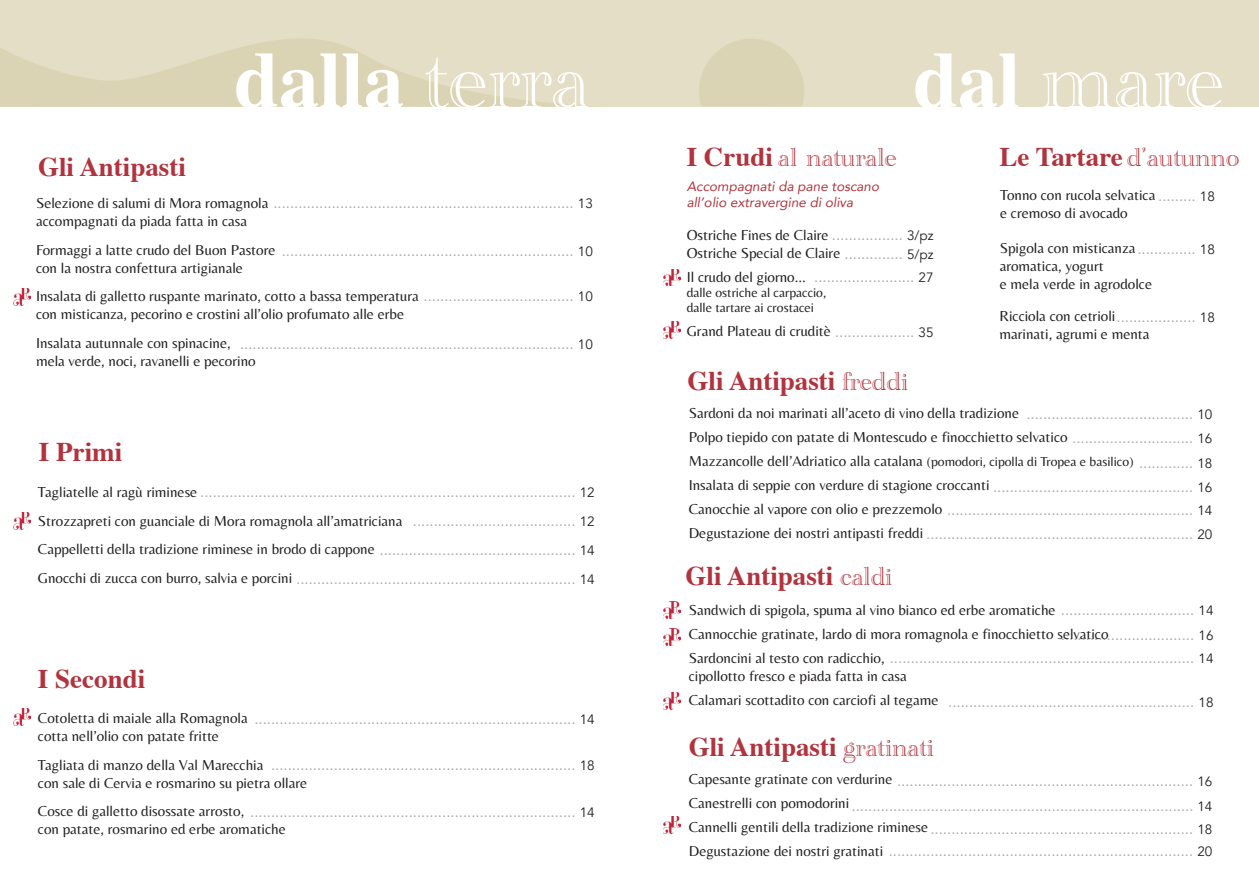
<style>
.page{position:relative;width:1259px;height:893px;background:#fff}
.page>*{position:absolute;margin:0;border:0;box-sizing:border-box;transform-origin:0 0}
.t1{font:86.85px "Academy Engraved Let Plain";color:#fff}
.t2{font:700 80.4px "Times";color:#fff}
.t3{font:700 27px "Times";color:#b1333d}
.t4{font:27px "Academy Engraved Let Plain";color:#b1333d}
.t5{font:15px "Avenir";color:#a1a3a6}
.t6{font:15px "Belleza";color:#231f20}
.t7{font:italic 13.5px "Avenir";color:#b1333d}
.t8{font:13.5px "Belleza";color:#231f20}
.s1{font-family:"Academy Engraved Let Plain";font-weight:400;font-size:86.85px}
.s2{font-family:"Times";font-weight:700;font-size:80.4px}
.s3{font-family:"Belleza";color:#231f20}
.s4{font-size:13.5px;color:#231f20}
.s5{font-family:"Avenir";color:#a1a3a6}
.s6{font-family:"Avenir";font-size:13.5px}
.s7{font-family:"Times";font-weight:700}
.s8{font-family:"Academy Engraved Let Plain";font-weight:400}
.s9{font-size:13.5px}
</style>
<div class="page">
<div style="left:0;top:0;width:1259px;height:106px;background:#e4dec6"></div>
<svg style="left:0;top:38px;width:602px;height:69px"></svg>
<img style="left:13px;top:512px;width:17px;height:17px">
<img style="left:13px;top:708px;width:17px;height:17px">
<img style="left:13px;top:288px;width:17px;height:17px">
<svg style="left:699px;top:39px;width:105px;height:67px"></svg>
<img style="left:663px;top:816px;width:17px;height:17px">
<img style="left:663px;top:602px;width:17px;height:17px">
<img style="left:663px;top:629px;width:17px;height:17px">
<img style="left:663px;top:692px;width:17px;height:17px">
<img style="left:663px;top:321px;width:17px;height:17px">
<img style="left:663px;top:269px;width:17px;height:17px">
<p class="t2" style="left:234px;top:4px;width:357px">dalla <span class="s1">terra</span></p>
<p class="t1" style="left:913px;top:15px;width:312px"><span class="s2">dal</span> mare</p>
<p class="t3" style="left:38px;top:141px;width:149px">Gli Antipasti</p>
<p class="t5" style="left:36px;top:194px;width:558px"><span class="s3">Selezione di salumi di Mora romagnola</span> ........................................................................ <span class="s4">13</span></p>
<p class="t6" style="left:36px;top:212px;width:213px">accompagnati da piada fatta in casa</p>
<p class="t5" style="left:36px;top:241px;width:558px"><span class="s3">Formaggi a latte crudo del Buon Pastore</span> ...................................................................... <span class="s4">10</span></p>
<p class="t6" style="left:36px;top:259px;width:208px">con la nostra confettura artigianale</p>
<p class="t6" style="left:36px;top:287px;width:558px">Insalata di galletto ruspante marinato, cotto a bassa temperatura <span class="s5">....................................</span> <span class="s6">10</span></p>
<p class="t6" style="left:36px;top:305px;width:369px">con misticanza, pecorino e crostini all’olio profumato alle erbe</p>
<p class="t6" style="left:36px;top:334px;width:196px">Insalata autunnale con spinacine,</p>
<p class="t6" style="left:36px;top:352px;width:221px">mela verde, noci, ravanelli e pecorino</p>
<p class="t5" style="left:240px;top:335px;width:354px">................................................................................ <span class="s4">10</span></p>
<p class="t3" style="left:39px;top:426px;width:85px">I Primi</p>
<p class="t5" style="left:38px;top:483px;width:558px"><span class="s3">Tagliatelle al ragù riminese</span> .......................................................................................... <span class="s4">12</span></p>
<p class="t6" style="left:38px;top:512px;width:366px">Strozzapreti con guanciale di Mora romagnola all’amatriciana</p>
<p class="t6" style="left:38px;top:540px;width:558px">Cappelletti della tradizione riminese in brodo di cappone <span class="s5">...............................................</span> <span class="s6">14</span></p>
<p class="t5" style="left:38px;top:570px;width:558px"><span class="s3">Gnocchi di zucca con burro, salvia e porcini</span> ................................................................... <span class="s4">14</span></p>
<p class="t5" style="left:413px;top:512px;width:183px">....................................... <span class="s4">12</span></p>
<p class="t3" style="left:38px;top:653px;width:109px">I Secondi</p>
<p class="t5" style="left:38px;top:710px;width:558px"><span class="s3">Cotoletta di maiale alla Romagnola</span> ............................................................................. <span class="s4">14</span></p>
<p class="t6" style="left:38px;top:727px;width:183px">cotta nell’olio con patate fritte</p>
<p class="t6" style="left:38px;top:756px;width:227px">Tagliata di manzo della Val Marecchia</p>
<p class="t6" style="left:38px;top:774px;width:271px">con sale di Cervia e rosmarino su pietra ollare</p>
<p class="t5" style="left:38px;top:803px;width:558px"><span class="s3">Cosce di galletto disossate arrosto,</span> .............................................................................. <span class="s4">14</span></p>
<p class="t6" style="left:38px;top:820px;width:249px">con patate, rosmarino ed erbe aromatiche</p>
<p class="t5" style="left:271px;top:756px;width:325px">......................................................................... <span class="s4">18</span></p>
<p class="t4" style="left:686px;top:137px;width:211px"><span class="s7">I Crudi</span> al naturale</p>
<p class="t3" style="left:999px;top:131px;width:241px">Le Tartare <span class="s8">d’autunno</span></p>
<p class="t7" style="left:686px;top:178px;width:194px">Accompagnati da pane toscano</p>
<p class="t7" style="left:686px;top:194px;width:168px">all’olio extravergine di oliva</p>
<p class="t6" style="left:686px;top:226px;width:248px">Ostriche Fines de Claire <span class="s5">.................</span> <span class="s6">3/pz</span></p>
<p class="t6" style="left:686px;top:244px;width:248px">Ostriche Special de Claire <span class="s5">..............</span> <span class="s6">5/pz</span></p>
<p class="t5" style="left:814px;top:268px;width:121px">........................ <span class="s4">27</span></p>
<p class="t6" style="left:686px;top:268px;width:121px">Il crudo del giorno...</p>
<p class="t8" style="left:686px;top:285px;width:141px">dalle ostriche al carpaccio,</p>
<p class="t8" style="left:686px;top:300px;width:129px">dalle tartare ai crostacei</p>
<p class="t6" style="left:686px;top:322px;width:248px">Grand Plateau di cruditè <span class="s5">...................</span> <span class="s6">35</span></p>
<p class="t3" style="left:687px;top:355px;width:222px">Gli Antipasti <span class="s8">freddi</span></p>
<p class="t6" style="left:1000px;top:186px;width:216px">Tonno con rucola selvatica <span class="s5">.........</span> <span class="s6">18</span></p>
<p class="t6" style="left:1000px;top:204px;width:129px">e cremoso di avocado</p>
<p class="t6" style="left:999px;top:239px;width:217px">Spigola con misticanza<span class="s5">..............</span> <span class="s6">18</span></p>
<p class="t6" style="left:999px;top:257px;width:106px">aromatica, yogurt</p>
<p class="t6" style="left:999px;top:275px;width:154px">e mela verde in agrodolce</p>
<p class="t6" style="left:999px;top:307px;width:217px">Ricciola con cetrioli<span class="s5">...................</span> <span class="s6">18</span></p>
<p class="t6" style="left:999px;top:325px;width:151px">marinati, agrumi e menta</p>
<p class="t6" style="left:688px;top:404px;width:332px">Sardoni da noi marinati all’aceto di vino della tradizione</p>
<p class="t6" style="left:688px;top:452px;width:446px">Mazzancolle dell’Adriatico alla catalana <span class="s9">(pomodori, cipolla di Tropea e basilico)</span></p>
<p class="t6" style="left:688px;top:476px;width:302px">Insalata di seppie con verdure di stagione croccanti</p>
<p class="t5" style="left:1026px;top:405px;width:187px">........................................ <span class="s4">10</span></p>
<p class="t6" style="left:688px;top:428px;width:525px">Polpo tiepido con patate di Montescudo e finocchietto selvatico <span class="s5">.............................</span> <span class="s6">16</span></p>
<p class="t5" style="left:1139px;top:453px;width:75px">............. <span class="s4">18</span></p>
<p class="t5" style="left:993px;top:477px;width:221px">................................................ <span class="s4">16</span></p>
<p class="t5" style="left:688px;top:501px;width:525px"><span class="s3">Canocchie al vapore con olio e prezzemolo</span> ........................................................... <span class="s4">14</span></p>
<p class="t5" style="left:688px;top:525px;width:525px"><span class="s3">Degustazione dei nostri antipasti freddi</span> ................................................................ <span class="s4">20</span></p>
<p class="t3" style="left:685px;top:550px;width:208px">Gli Antipasti <span class="s8">caldi</span></p>
<p class="t6" style="left:689px;top:601px;width:526px">Sandwich di spigola, spuma al vino bianco ed erbe aromatiche <span class="s5">................................</span> <span class="s6">14</span></p>
<p class="t5" style="left:1061px;top:626px;width:154px">................................ <span class="s4">16</span></p>
<p class="t6" style="left:689px;top:625px;width:421px">Cannocchie gratinate, lardo di mora romagnola e finocchietto selvatico</p>
<p class="t6" style="left:689px;top:667px;width:219px">cipollotto fresco e piada fatta in casa</p>
<p class="t6" style="left:689px;top:691px;width:251px">Calamari scottadito con carciofi al tegame</p>
<p class="t5" style="left:689px;top:648px;width:526px"><span class="s3">Sardoncini al testo con radicchio,</span> ......................................................................... <span class="s4">14</span></p>
<p class="t5" style="left:948px;top:693px;width:267px">........................................................... <span class="s4">18</span></p>
<p class="t3" style="left:688px;top:721px;width:247px">Gli Antipasti <span class="s8">gratinati</span></p>
<p class="t6" style="left:689px;top:770px;width:205px">Capesante gratinate con verdurine</p>
<p class="t6" style="left:689px;top:794px;width:162px">Canestrelli con pomodorini</p>
<p class="t6" style="left:689px;top:818px;width:241px">Cannelli gentili della tradizione riminese</p>
<p class="t5" style="left:897px;top:772px;width:317px">....................................................................... <span class="s4">16</span></p>
<p class="t5" style="left:851px;top:796px;width:362px">.................................................................................. <span class="s4">14</span></p>
<p class="t5" style="left:930px;top:820px;width:283px">............................................................... <span class="s4">18</span></p>
<p class="t5" style="left:689px;top:841px;width:525px"><span class="s3">Degustazione dei nostri gratinati</span> ......................................................................... <span class="s4">20</span></p>
</div>
